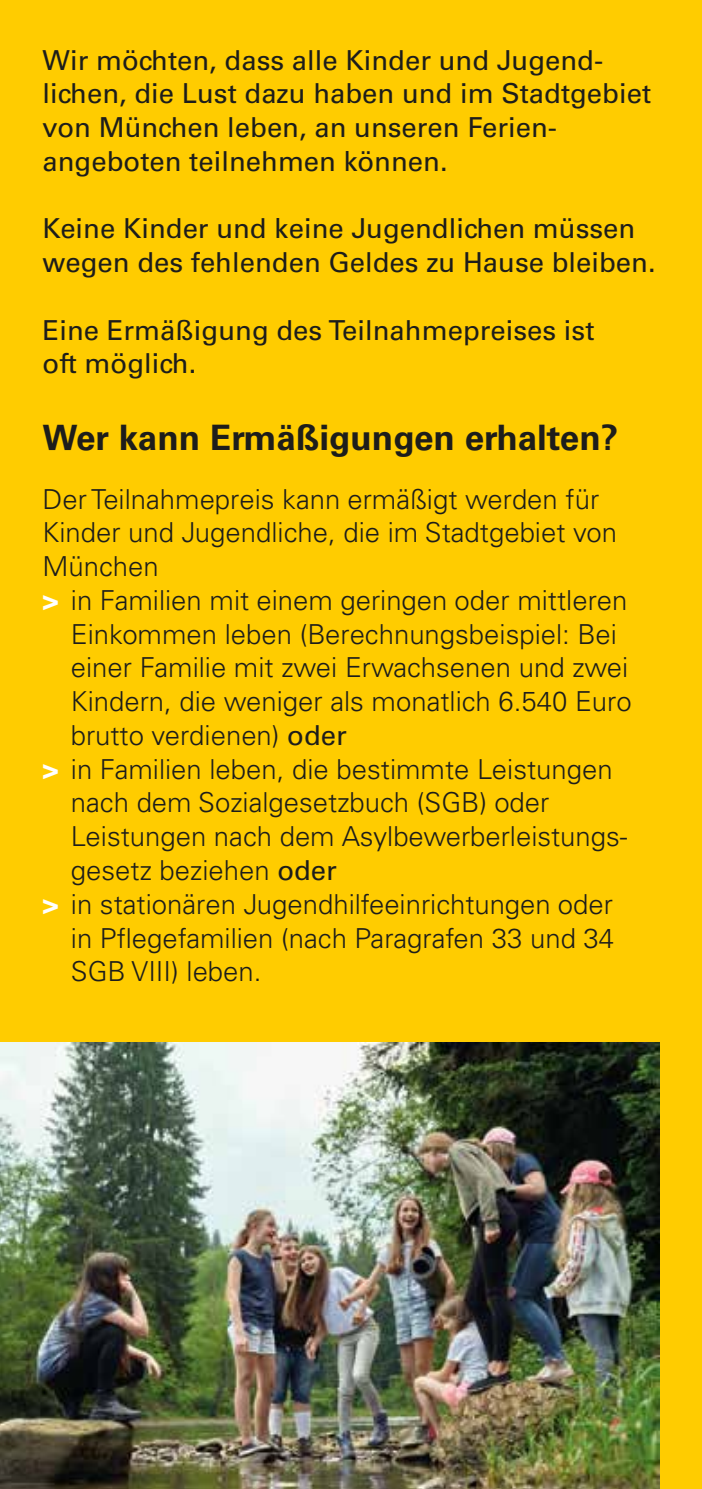
<style>
.page{position:relative;width:702px;height:1489px;background:#fff}
.page>*{position:absolute;margin:0;border:0;box-sizing:border-box;transform-origin:0 0}
.t1{font:700 35px "Univers LT Pro 65";color:#1d1d1b}
.t2{font:300 27.5px/33.8px "Univers LT Pro 45";color:#1d1d1b}
.t3{font:27.5px/33.8px "Univers LT Pro 55 Roman";color:#1d1d1b}
.s1{font-family:"Univers LT Pro 65";font-weight:700;color:#fff}
.s2{font-family:"Univers LT Pro 55 Roman";font-weight:400}
</style>
<div class="page">
<div style="left:0;top:0;width:702px;height:1488px;background:#fc0"></div>
<img style="left:0;top:1042px;width:659px;height:446px">
<p class="t3" style="left:43px;top:42px;width:610px">Wir möchten, dass alle Kinder und Jugend&shy;lichen, die Lust dazu haben und im Stadtgebiet von München leben, an unseren Ferien&shy;angeboten teilnehmen können.</p>
<p class="t3" style="left:43px;top:210px;width:614px">Keine Kinder und keine Jugendlichen müssen wegen des fehlenden Geldes zu Hause bleiben.</p>
<p class="t3" style="left:43px;top:312px;width:553px">Eine Ermäßigung des Teilnahmepreises ist oft möglich.</p>
<p class="t1" style="left:43px;top:413px;width:577px">Wer kann Ermäßigungen erhalten?</p>
<p class="t2" style="left:43px;top:481px;width:576px">Der Teilnahmepreis kann ermäßigt werden für<br>Kinder und Jugendliche, die im Stadtgebiet von<br>München</p>
<p class="t2" style="left:71px;top:582px;width:562px;text-indent:-28px"><span class="s1">&gt;</span> in Familien mit einem geringen oder mittleren Einkommen leben (Berechnungsbeispiel: Bei einer Familie mit zwei Erwachsenen und zwei Kindern, die weniger als monatlich 6.540 Euro brutto verdienen) <span class="s2">oder</span></p>
<p class="t2" style="left:71px;top:751px;width:557px;text-indent:-28px"><span class="s1">&gt;</span> in Familien leben, die bestimmte Leistungen nach dem Sozialgesetzbuch (SGB) oder Leistungen nach dem Asylbewerberleistungs&shy;gesetz beziehen <span class="s2">oder</span></p>
<p class="t2" style="left:71px;top:886px;width:544px;text-align:justify;text-indent:-28px"><span class="s1">&gt;</span> in stationären Jugendhilfeeinrichtungen oder in Pflegefamilien (nach Paragrafen 33 und 34<br>SGB VIII) leben.</p>
</div>
